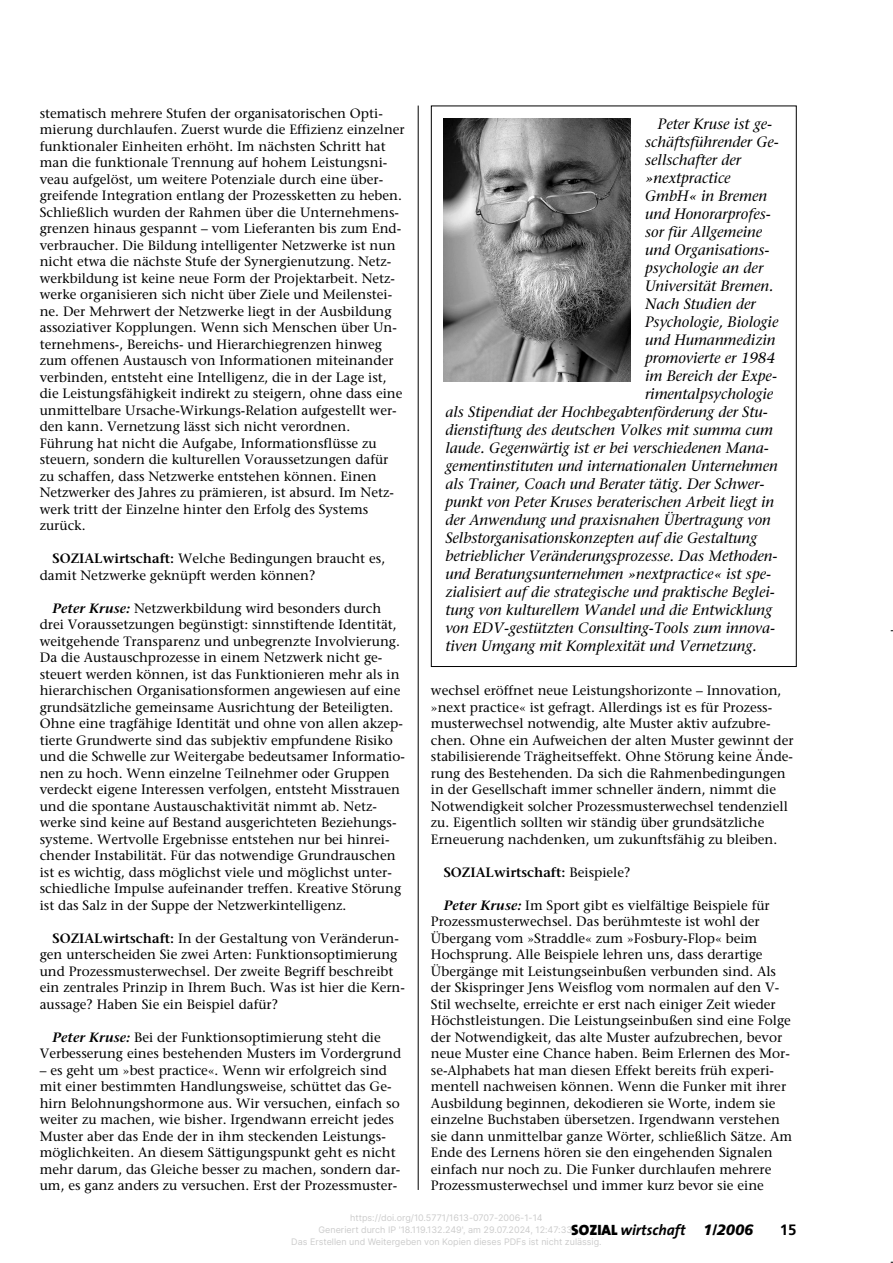
<style>
.page{position:relative;width:893px;height:1263px;background:#fff}
.page>*{position:absolute;margin:0;border:0;box-sizing:border-box;transform-origin:0 0}
.t1{font:italic 15px "Stone Serif";color:#000}
.t2{font:italic 700 15px "The Sans";color:#000}
.t3{font:700 15px "Frutiger";color:#000}
.t4{font:13.5px/16.5px "Stone Serif";color:#000}
.t5{font:600 13.5px "Stone Serif";color:#000}
.t6{font:9px/12px "Inter";color:#ccc;text-align:center}
.s1{font-weight:600}
.s2{font-weight:600;font-style:italic}
.s3{font-weight:400}
.s4{font-family:"The Sans Black Caps";font-weight:400;font-style:normal}
.s5{font-family:"Frutiger";font-weight:900}
</style>
<div class="page">
<svg style="left:417px;top:105px;width:476px;height:1158px"></svg>
<p class="t4" style="left:40px;top:106px;width:366px">stematisch mehrere Stufen der organisatorischen Opti&shy;mierung durchlaufen. Zuerst wurde die Effizienz einzelner funktionaler Einheiten erhöht. Im nächsten Schritt hat man die funktionale Trennung auf hohem Leistungsni&shy;veau aufgelöst, um weitere Potenziale durch eine über&shy;greifende Integration entlang der Prozessketten zu heben.<br>Schließlich wurden der Rahmen über die Unternehmens&shy;grenzen hinaus gespannt – vom Lieferanten bis zum End&shy;verbraucher. Die Bildung intelligenter Netzwerke ist nun nicht etwa die nächste Stufe der Synergienutzung. Netz&shy;werkbildung ist keine neue Form der Projektarbeit. Netz&shy;werke organisieren sich nicht über Ziele und Meilenstei&shy;ne. Der Mehrwert der Netzwerke liegt in der Ausbildung assoziativer Kopplungen. Wenn sich Menschen über Un&shy;ternehmens-, Bereichs- und Hierarchiegrenzen hinweg zum offenen Austausch von Informationen miteinander verbinden, entsteht eine Intelligenz, die in der Lage ist, die Leistungsfähigkeit indirekt zu steigern, ohne dass eine unmittelbare Ursache-Wirkungs-Relation aufgestellt wer&shy;den kann. Vernetzung lässt sich nicht verordnen.<br>Führung hat nicht die Aufgabe, Informationsflüsse zu steuern, sondern die kulturellen Voraussetzungen dafür zu schaffen, dass Netzwerke entstehen können. Einen Netzwerker des Jahres zu prämieren, ist absurd. Im Netz&shy;werk tritt der Einzelne hinter den Erfolg des Systems zurück.</p>
<p class="t4" style="left:40px;top:552px;width:347px;text-indent:13px"><span class="s1">SOZIALwirtschaft:</span> Welche Bedingungen braucht es, damit Netzwerke geknüpft werden können?</p>
<p class="t4" style="left:40px;top:601px;width:367px;text-indent:13px"><span class="s2">Peter Kruse:</span> Netzwerkbildung wird besonders durch drei Voraussetzungen begünstigt: sinnstiftende Identität, weitgehende Transparenz und unbegrenzte Involvierung.<br>Da die Austauschprozesse in einem Netzwerk nicht ge&shy;steuert werden können, ist das Funktionieren mehr als in hierarchischen Organisationsformen angewiesen auf eine grundsätzliche gemeinsame Ausrichtung der Beteiligten.<br>Ohne eine tragfähige Identität und ohne von allen akzep&shy;tierte Grundwerte sind das subjektiv empfundene Risiko und die Schwelle zur Weitergabe bedeutsamer Informatio&shy;nen zu hoch. Wenn einzelne Teilnehmer oder Gruppen verdeckt eigene Interessen verfolgen, entsteht Misstrauen und die spontane Austauschaktivität nimmt ab. Netz&shy;werke sind keine auf Bestand ausgerichteten Beziehungs&shy;systeme. Wertvolle Ergebnisse entstehen nur bei hinrei&shy;chender Instabilität. Für das notwendige Grundrauschen ist es wichtig, dass möglichst viele und möglichst unter&shy;schiedliche Impulse aufeinander treffen. Kreative Störung ist das Salz in der Suppe der Netzwerkintelligenz.</p>
<p class="t4" style="left:40px;top:931px;width:367px;text-indent:13px"><span class="s1">SOZIALwirtschaft:</span> In der Gestaltung von Veränderun&shy;gen unterscheiden Sie zwei Arten: Funktionsoptimierung und Prozessmusterwechsel. Der zweite Begriff beschreibt ein zentrales Prinzip in Ihrem Buch. Was ist hier die Kern&shy;aussage? Haben Sie ein Beispiel dafür?</p>
<p class="t4" style="left:40px;top:1030px;width:363px;text-align:center"><span class="s2">Peter Kruse:</span> Bei der Funktionsoptimierung steht die<br>Verbesserung eines bestehenden Musters im Vordergrund</p>
<p class="t4" style="left:40px;top:1063px;width:362px">– es geht um »best practice«. Wenn wir erfolgreich sind mit einer bestimmten Handlungsweise, schüttet das Ge&shy;hirn Belohnungshormone aus. Wir versuchen, einfach so weiter zu machen, wie bisher. Irgendwann erreicht jedes Muster aber das Ende der in ihm steckenden Leistungs&shy;möglichkeiten. An diesem Sättigungspunkt geht es nicht mehr darum, das Gleiche besser zu machen, sondern dar&shy;um, es ganz anders zu versuchen. Erst der Prozessmuster-</p>
<p class="t1" style="left:658px;top:118px;width:116px">Peter Kruse ist ge-</p>
<p class="t1" style="left:645px;top:136px;width:135px">schäftsführender Ge-</p>
<p class="t1" style="left:645px;top:154px;width:98px">sellschafter der</p>
<p class="t1" style="left:645px;top:172px;width:87px">»nextpractice</p>
<p class="t1" style="left:645px;top:190px;width:123px">GmbH« in Bremen</p>
<p class="t1" style="left:645px;top:208px;width:127px">und Honorarprofes-</p>
<p class="t1" style="left:645px;top:226px;width:119px">sor für Allgemeine</p>
<p class="t1" style="left:645px;top:244px;width:126px">und Organisations-</p>
<p class="t1" style="left:645px;top:262px;width:120px">psychologie an der</p>
<p class="t1" style="left:645px;top:280px;width:130px">Universität Bremen.</p>
<p class="t1" style="left:645px;top:298px;width:112px">Nach Studien der</p>
<p class="t1" style="left:645px;top:316px;width:135px">Psychologie, Biologie</p>
<p class="t1" style="left:645px;top:334px;width:132px">und Humanmedizin</p>
<p class="t1" style="left:645px;top:352px;width:132px">promovierte er 1984</p>
<p class="t1" style="left:645px;top:370px;width:133px">im Bereich der Expe-</p>
<p class="t1" style="left:645px;top:388px;width:130px">rimentalpsychologie</p>
<p class="t1" style="left:445px;top:406px;width:324px">als Stipendiat der Hochbegabtenförderung der Stu-</p>
<p class="t1" style="left:445px;top:424px;width:329px">dienstiftung des deutschen Volkes mit summa cum</p>
<p class="t1" style="left:445px;top:442px;width:325px">laude. Gegenwärtig ist er bei verschiedenen Mana-</p>
<p class="t1" style="left:445px;top:460px;width:334px">gementinstituten und internationalen Unternehmen</p>
<p class="t1" style="left:445px;top:478px;width:321px">als Trainer, Coach und Berater tätig. Der Schwer-</p>
<p class="t1" style="left:445px;top:496px;width:330px">punkt von Peter Kruses beraterischen Arbeit liegt in</p>
<p class="t1" style="left:445px;top:514px;width:327px">der Anwendung und praxisnahen Übertragung von</p>
<p class="t1" style="left:445px;top:532px;width:313px">Selbstorganisationskonzepten auf die Gestaltung</p>
<p class="t1" style="left:445px;top:550px;width:334px">betrieblicher Veränderungsprozesse. Das Methoden-</p>
<p class="t1" style="left:445px;top:568px;width:327px">und Beratungsunternehmen »nextpractice« ist spe-</p>
<p class="t1" style="left:445px;top:586px;width:331px">zialisiert auf die strategische und praktische Beglei-</p>
<p class="t1" style="left:445px;top:604px;width:328px">tung von kulturellem Wandel und die Entwicklung</p>
<p class="t1" style="left:445px;top:622px;width:331px">von EDV-gestützten Consulting-Tools zum innova-</p>
<p class="t1" style="left:445px;top:640px;width:313px">tiven Umgang mit Komplexität und Vernetzung.</p>
<p class="t4" style="left:431px;top:684px;width:364px">wechsel eröffnet neue Leistungshorizonte – Innovation, »next practice« ist gefragt. Allerdings ist es für Prozess&shy;musterwechsel notwendig, alte Muster aktiv aufzubre&shy;chen. Ohne ein Aufweichen der alten Muster gewinnt der stabilisierende Trägheitseffekt. Ohne Störung keine Ände&shy;rung des Bestehenden. Da sich die Rahmenbedingungen in der Gesellschaft immer schneller ändern, nimmt die Notwendigkeit solcher Prozessmusterwechsel tendenziell zu. Eigentlich sollten wir ständig über grundsätzliche Erneuerung nachdenken, um zukunftsfähig zu bleiben.</p>
<p class="t5" style="left:444px;top:867px;width:188px">SOZIALwirtschaft: <span class="s3">Beispiele?</span></p>
<p class="t4" style="left:431px;top:898px;width:363px;text-indent:13px"><span class="s2">Peter Kruse:</span> Im Sport gibt es vielfältige Beispiele für Prozessmusterwechsel. Das berühmteste ist wohl der Übergang vom »Straddle« zum »Fosbury-Flop« beim Hochsprung. Alle Beispiele lehren uns, dass derartige Übergänge mit Leistungseinbußen verbunden sind. Als der Skispringer Jens Weisflog vom normalen auf den V-Stil wechselte, erreichte er erst nach einiger Zeit wieder Höchstleistungen. Die Leistungseinbußen sind eine Folge der Notwendigkeit, das alte Muster aufzubrechen, bevor neue Muster eine Chance haben. Beim Erlernen des Mor&shy;se-Alphabets hat man diesen Effekt bereits früh experi&shy;mentell nachweisen können. Wenn die Funker mit ihrer Ausbildung beginnen, dekodieren sie Worte, indem sie einzelne Buchstaben übersetzen. Irgendwann verstehen sie dann unmittelbar ganze Wörter, schließlich Sätze. Am Ende des Lernens hören sie den eingehenden Signalen einfach nur noch zu. Die Funker durchlaufen mehrere Prozessmusterwechsel und immer kurz bevor sie eine</p>
<p class="t2" style="left:571px;top:1224px;width:184px"><span class="s4">SOZIAL</span> wirtschaft <span class="s5">1/2006</span></p>
<p class="t6" style="left:291px;top:1212px;width:312px">https://doi.org/10.5771/1613-0707-2006-1-14<br>Generiert durch IP '18.119.132.249', am 29.07.2024, 12:47:33.<br>Das Erstellen und Weitergeben von Kopien dieses PDFs ist nicht zulässig.</p>
<p class="t3" style="left:780px;top:1224px;width:18px">15</p>
</div>
